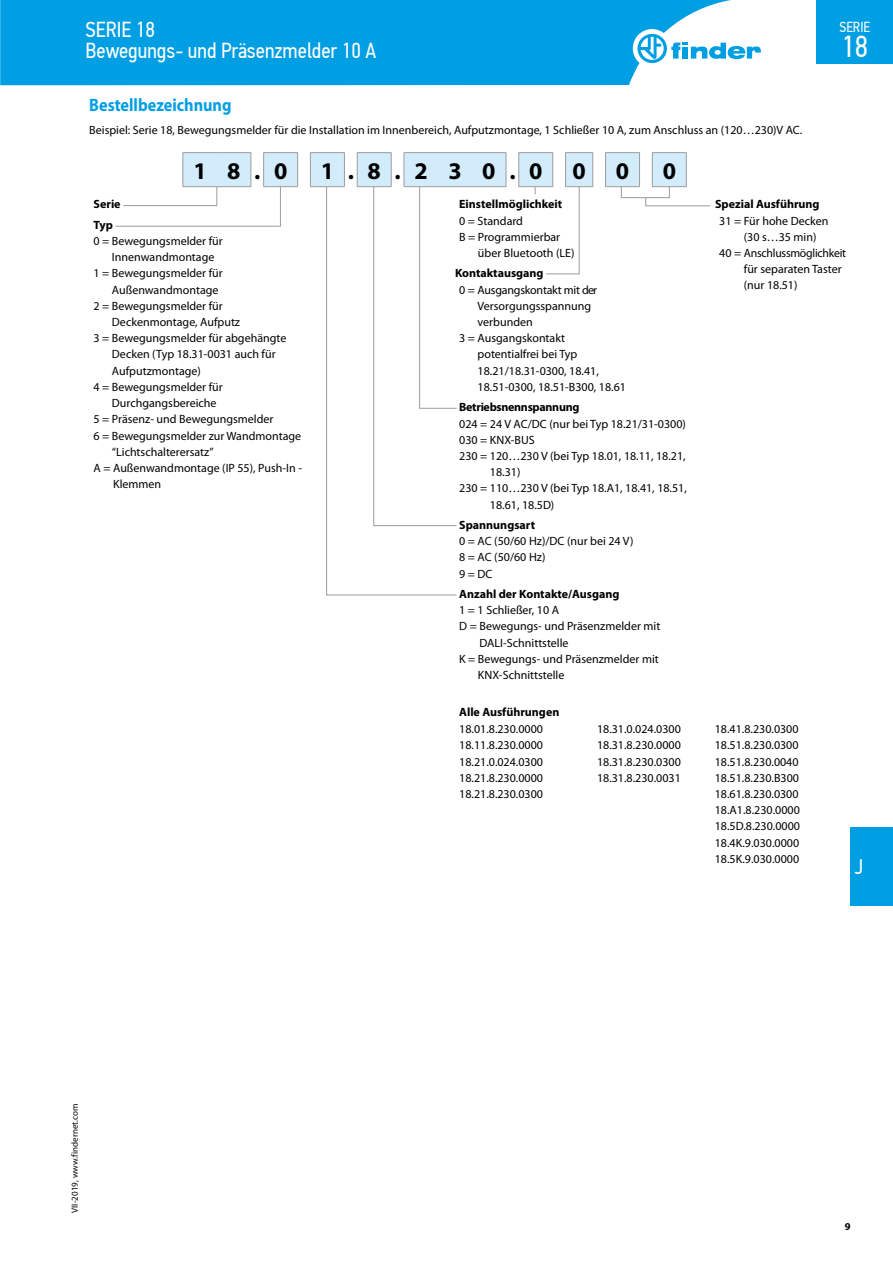
<style>
.page{position:relative;width:893px;height:1263px;background:#fff}
.page>*{position:absolute;margin:0;border:0;box-sizing:border-box;transform-origin:0 0}
.t1{font:30.3px "PF Din Text Cond Pro";color:#fff}
.t2{font:700 24px "Myriad Pro";color:#000}
.t3{font:21.75px/21px "PF Din Text Cond Pro";color:#fff}
.t4{font:21px "PF Din Text Cond Pro";color:#fff}
.t5{font:700 18px "Myriad Pro";color:#009ee3;scale:.9 1}
.t6{font:14.55px "PF Din Text Cond Pro";color:#fff}
.t7{font:12px/16.2px "Myriad Pro";color:#000;text-align:justify}
.t8{font:700 12px/20.4px "Myriad Pro";color:#000}
.t9{font:12px "Myriad Pro";letter-spacing:-.02em;color:#000}
.t10{font:700 12px "Myriad Pro";letter-spacing:-.025em;color:#000}
.t11{font:700 10.5px "Myriad Pro";color:#000}
.t12{font:9px "Myriad Pro";color:#000}
</style>
<div class="page">
<div style="left:850px;top:827px;width:43px;height:79px;background:#009ee3"></div>
<div style="left:0;top:0;width:731px;height:85px;background:#009ee3"></div>
<div style="left:633px;top:29px;width:38px;height:39px;background:#fff;border-radius:50%"></div>
<svg style="left:637px;top:34px;width:124px;height:29px"></svg>
<div style="left:816px;top:0;width:77px;height:64px;background:#009ee3"></div>
<svg style="left:326px;top:526px;width:131px;height:70px"></svg>
<svg style="left:115px;top:152px;width:595px;height:374px"></svg>
<p class="t6" style="left:839px;top:22px;width:32px">SERIE</p>
<h1 class="t1" style="left:841px;top:34px;width:28px">18</h1>
<h3 class="t3" style="left:85px;top:21px;width:292px">SERIE 18<br>Bewegungs- und Präsenzmelder 10 A</h3>
<h3 class="t5" style="left:89px;top:98px;width:160px">Bestellbezeichnung</h3>
<p class="t7" style="left:89px;top:122px;width:715px">Beispiel: Serie 18, Bewegungsmelder für die Installation im Innenbereich, Aufputzmontage, 1 Schließer 10 A, zum Anschluss an (120…230)V AC.</p>
<h2 class="t2" style="left:193px;top:161px;width:95px">1 8.0</h2>
<h2 class="t2" style="left:321px;top:161px;width:223px">1.8.2 3 0.0</h2>
<h2 class="t2" style="left:573px;top:161px;width:15px">0</h2>
<h2 class="t2" style="left:616px;top:161px;width:15px">0</h2>
<h2 class="t2" style="left:663px;top:161px;width:15px">0</h2>
<p class="t8" style="left:94px;top:195px;width:29px">Serie<br>Typ</p>
<p class="t7" style="left:94px;top:233px;width:131px">0 = Bewegungsmelder für</p>
<p class="t7" style="left:112px;top:250px;width:104px">Innenwandmontage</p>
<p class="t7" style="left:94px;top:266px;width:131px">1 = Bewegungsmelder für</p>
<p class="t7" style="left:112px;top:282px;width:108px">Außenwandmontage</p>
<p class="t7" style="left:94px;top:298px;width:131px">2 = Bewegungsmelder für</p>
<p class="t7" style="left:112px;top:314px;width:130px">Deckenmontage, Aufputz</p>
<p class="t7" style="left:94px;top:331px;width:194px">3 = Bewegungsmelder für abgehängte</p>
<p class="t7" style="left:112px;top:347px;width:165px">Decken (Typ 18.31-0031 auch für</p>
<p class="t7" style="left:112px;top:363px;width:90px">Aufputzmontage)</p>
<p class="t7" style="left:94px;top:379px;width:131px">4 = Bewegungsmelder für</p>
<p class="t7" style="left:112px;top:395px;width:106px">Durchgangsbereiche</p>
<p class="t7" style="left:94px;top:412px;width:181px">5 = Präsenz- und Bewegungsmelder</p>
<p class="t7" style="left:94px;top:428px;width:209px">6 = Bewegungsmelder zur Wandmontage</p>
<p class="t7" style="left:112px;top:444px;width:103px">“Lichtschalterersatz”</p>
<p class="t7" style="left:94px;top:460px;width:210px">A = Außenwandmontage (IP 55), Push-In -</p>
<p class="t7" style="left:113px;top:476px;width:50px">Klemmen</p>
<p class="t8" style="left:715px;top:195px;width:106px">Spezial Ausführung</p>
<p class="t7" style="left:719px;top:213px;width:111px">31 = Für hohe Decken</p>
<p class="t7" style="left:744px;top:229px;width:74px">(30 s…35 min)</p>
<p class="t9" style="left:719px;top:247px;width:128px">40 = Anschlussmöglichkeit</p>
<p class="t7" style="left:744px;top:261px;width:99px">für separaten Taster</p>
<p class="t7" style="left:744px;top:278px;width:55px">(nur 18.51)</p>
<p class="t8" style="left:459px;top:195px;width:104px">Einstellmöglichkeit</p>
<p class="t7" style="left:459px;top:213px;width:65px">0 = Standard</p>
<p class="t7" style="left:459px;top:229px;width:102px">B = Programmierbar</p>
<p class="t7" style="left:478px;top:245px;width:98px">über Bluetooth (LE)</p>
<p class="t8" style="left:455px;top:264px;width:90px">Kontaktausgang</p>
<p class="t9" style="left:459px;top:284px;width:139px">0 = Ausgangskontakt mit der</p>
<p class="t7" style="left:478px;top:298px;width:115px">Versorgungsspannung</p>
<p class="t7" style="left:478px;top:314px;width:57px">verbunden</p>
<p class="t7" style="left:459px;top:331px;width:107px">3 = Ausgangskontakt</p>
<p class="t7" style="left:478px;top:347px;width:101px">potentialfrei bei Typ</p>
<p class="t7" style="left:478px;top:363px;width:123px">18.21/18.31-0300, 18.41,</p>
<p class="t7" style="left:478px;top:379px;width:150px">18.51-0300, 18.51-B300, 18.61</p>
<p class="t10" style="left:459px;top:403px;width:122px">Betriebsnennspannung</p>
<p class="t7" style="left:459px;top:416px;width:228px">024 = 24 V AC/DC (nur bei Typ 18.21/31-0300)</p>
<p class="t7" style="left:459px;top:432px;width:77px">030 = KNX-BUS</p>
<p class="t7" style="left:459px;top:448px;width:228px">230 = 120…230 V (bei Typ 18.01, 18.11, 18.21,</p>
<p class="t7" style="left:490px;top:464px;width:32px">18.31)</p>
<p class="t7" style="left:459px;top:481px;width:229px">230 = 110…230 V (bei Typ 18.A1, 18.41, 18.51,</p>
<p class="t7" style="left:490px;top:497px;width:66px">18.61, 18.5D)</p>
<p class="t8" style="left:459px;top:516px;width:77px">Spannungsart</p>
<p class="t7" style="left:459px;top:533px;width:176px;text-align:left">0 = AC (50/60 Hz)/DC (nur bei 24 V)<br>8 = AC (50/60 Hz)<br>9 = DC</p>
<p class="t8" style="left:459px;top:585px;width:162px">Anzahl der Kontakte/Ausgang</p>
<p class="t7" style="left:459px;top:602px;width:101px">1 = 1 Schließer, 10 A</p>
<p class="t7" style="left:459px;top:619px;width:203px">D = Bewegungs- und Präsenzmelder mit</p>
<p class="t7" style="left:479px;top:635px;width:91px">DALI-Schnittstelle</p>
<p class="t7" style="left:459px;top:651px;width:201px">K = Bewegungs- und Präsenzmelder mit</p>
<p class="t7" style="left:478px;top:667px;width:88px">KNX-Schnittstelle</p>
<p class="t8" style="left:459px;top:702px;width:102px">Alle Ausführungen</p>
<p class="t12" style="left:71px;top:1213px;width:110px;rotate:-90deg">VII-2019, www.findernet.com</p>
<p class="t7" style="left:459px;top:721px;width:85px">18.01.8.230.0000<br>18.11.8.230.0000<br>18.21.0.024.0300<br>18.21.8.230.0000<br>18.21.8.230.0300</p>
<p class="t7" style="left:597px;top:721px;width:85px">18.31.0.024.0300<br>18.31.8.230.0000<br>18.31.8.230.0300<br>18.31.8.230.0031</p>
<p class="t7" style="left:715px;top:721px;width:87px">18.41.8.230.0300<br>18.51.8.230.0300<br>18.51.8.230.0040<br>18.51.8.230.B300<br>18.61.8.230.0300<br>18.A1.8.230.0000<br>18.5D.8.230.0000<br>18.4K.9.030.0000<br>18.5K.9.030.0000</p>
<h3 class="t4" style="left:855px;top:859px;width:10px">J</h3>
<p class="t11" style="left:845px;top:1222px;width:7px">9</p>
</div>
